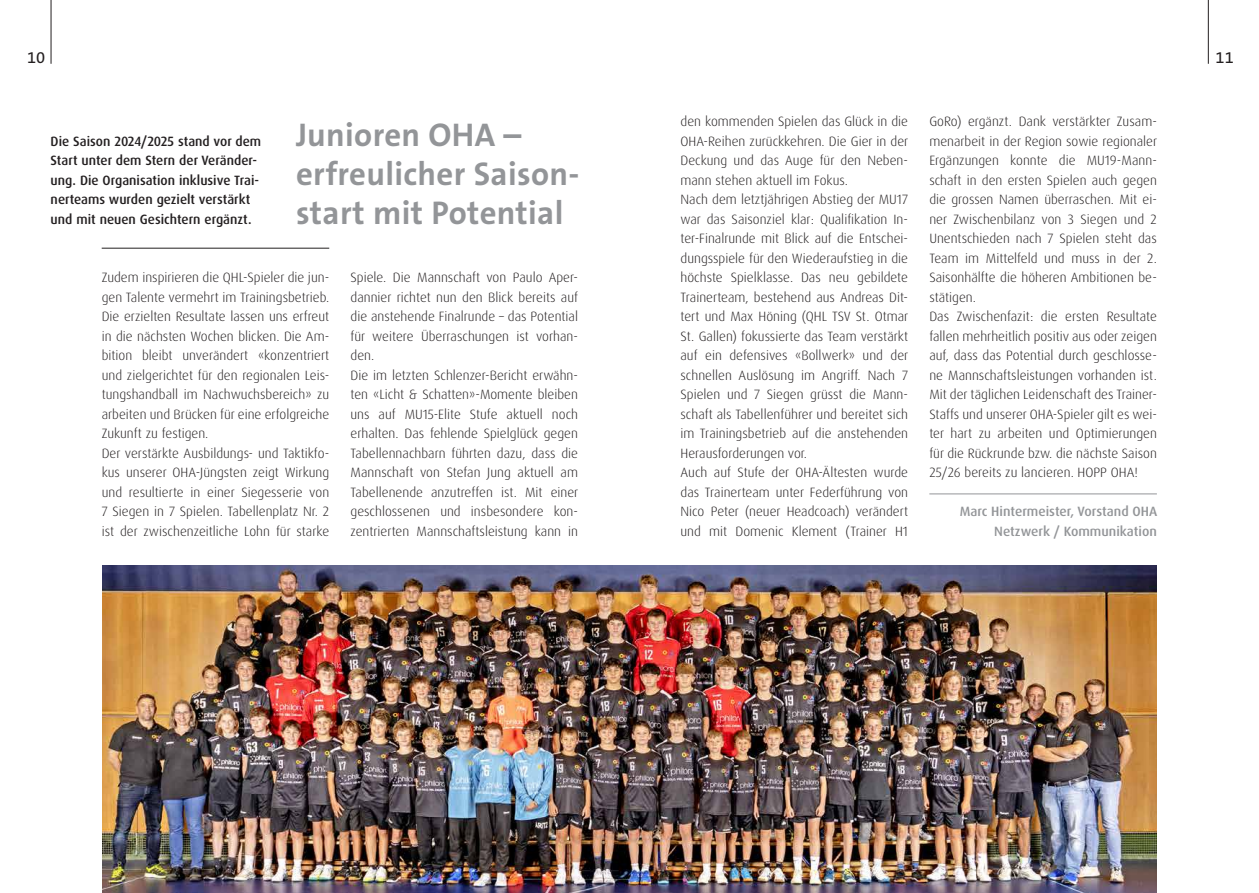
<style>
.page{position:relative;width:1259px;height:893px;background:#fff}
.page>*{position:absolute;margin:0;border:0;box-sizing:border-box;transform-origin:0 0}
.t1{font:700 33px/39px "The Sans B W7";letter-spacing:.01em;color:#939598}
.t2{font:16.5px "The Sans B W5 Plain";color:#231f20}
.t3{font:300 13.5px/19.5px "Dax Pro";color:#231f20}
.t4{font:500 13.5px/19.5px "Dax Pro";color:#231f20}
.t5{font:500 13.5px/19.5px "Dax Pro";color:#939598;text-align:right}
</style>
<div class="page">
<hr style="left:51px;top:0;width:1px;height:64px;background:#231f20">
<hr style="left:1208px;top:0;width:1px;height:64px;background:#231f20">
<hr style="left:102px;top:248px;width:227px;height:1px;background:#231f20">
<hr style="left:929px;top:493px;width:228px;height:1px;background:#939598">
<img style="left:102px;top:566px;width:1055px;height:327px">
<p class="t2" style="left:27px;top:46px;width:20px">10</p>
<p class="t2" style="left:1215px;top:46px;width:20px">11</p>
<h1 class="t1" style="left:296px;top:116px;width:285px">Junioren OHA – erfreulicher Saison&shy;start mit Potential</h1>
<p class="t3" style="left:680px;top:112px;width:229px">den kommenden Spielen das Glück in die OHA-Reihen zurückkehren. Die Gier in der Deckung und das Auge für den Neben&shy;mann stehen aktuell im Fokus.<br>Nach dem letztjährigen Abstieg der MU17 war das Saisonziel klar: Qualifikation In&shy;ter-Finalrunde mit Blick auf die Entschei&shy;dungsspiele für den Wiederaufstieg in die höchste Spielklasse. Das neu gebildete Trainerteam, bestehend aus Andreas Dit&shy;tert und Max Höning (QHL TSV St. Otmar St. Gallen) fokussierte das Team verstärkt auf ein defensives «Bollwerk» und der schnellen Auslösung im Angriff. Nach 7<br>Spielen und 7 Siegen grüsst die Mann&shy;schaft als Tabellenführer und bereitet sich im Trainingsbetrieb auf die anstehenden Herausforderungen vor.<br>Auch auf Stufe der OHA-Ältesten wurde das Trainerteam unter Federführung von Nico Peter (neuer Headcoach) verändert und mit Domenic Klement (Trainer H1</p>
<p class="t3" style="left:929px;top:112px;width:229px">GoRo) ergänzt. Dank verstärkter Zusam&shy;menarbeit in der Region sowie regionaler Ergänzungen konnte die MU19-Mann&shy;schaft in den ersten Spielen auch gegen die grossen Namen überraschen. Mit ei&shy;ner Zwischenbilanz von 3 Siegen und 2<br>Unentschieden nach 7 Spielen steht das Team im Mittelfeld und muss in der 2.<br>Saisonhälfte die höheren Ambitionen be&shy;stätigen.<br>Das Zwischenfazit: die ersten Resultate fallen mehrheitlich positiv aus oder zeigen auf, dass das Potential durch geschlosse&shy;ne Mannschaftsleistungen vorhanden ist.<br>Mit der täglichen Leidenschaft des Trainer-Staffs und unserer OHA-Spieler gilt es wei&shy;ter hart zu arbeiten und Optimierungen für die Rückrunde bzw. die nächste Saison 25/26 bereits zu lancieren. HOPP OHA!</p>
<p class="t4" style="left:51px;top:132px;width:212px">Die Saison 2024/2025 stand vor dem Start unter dem Stern der Veränder&shy;ung. Die Organisation inklusive Trai&shy;nerteams wurden gezielt verstärkt und mit neuen Gesichtern ergänzt.</p>
<p class="t3" style="left:102px;top:268px;width:229px">Zudem inspirieren die QHL-Spieler die jun&shy;gen Talente vermehrt im Trainingsbetrieb.<br>Die erzielten Resultate lassen uns erfreut in die nächsten Wochen blicken. Die Am&shy;bition bleibt unverändert «konzentriert und zielgerichtet für den regionalen Leis&shy;tungshandball im Nachwuchsbereich» zu arbeiten und Brücken für eine erfolgreiche Zukunft zu festigen.<br>Der verstärkte Ausbildungs- und Taktikfo&shy;kus unserer OHA-Jüngsten zeigt Wirkung und resultierte in einer Siegesserie von 7 Siegen in 7 Spielen. Tabellenplatz Nr. 2 ist der zwischenzeitliche Lohn für starke</p>
<p class="t3" style="left:350px;top:268px;width:229px">Spiele. Die Mannschaft von Paulo Aper&shy;dannier richtet nun den Blick bereits auf die anstehende Finalrunde – das Potential für weitere Überraschungen ist vorhan&shy;den.<br>Die im letzten Schlenzer-Bericht erwähn&shy;ten «Licht &amp; Schatten»-Momente bleiben uns auf MU15-Elite Stufe aktuell noch erhalten. Das fehlende Spielglück gegen Tabellennachbarn führten dazu, dass die Mannschaft von Stefan Jung aktuell am Tabellenende anzutreffen ist. Mit einer geschlossenen und insbesondere kon&shy;zentrierten Mannschaftsleistung kann in</p>
<p class="t5" style="left:959px;top:502px;width:199px">Marc Hintermeister, Vorstand OHA<br>Netzwerk / Kommunikation</p>
</div>
